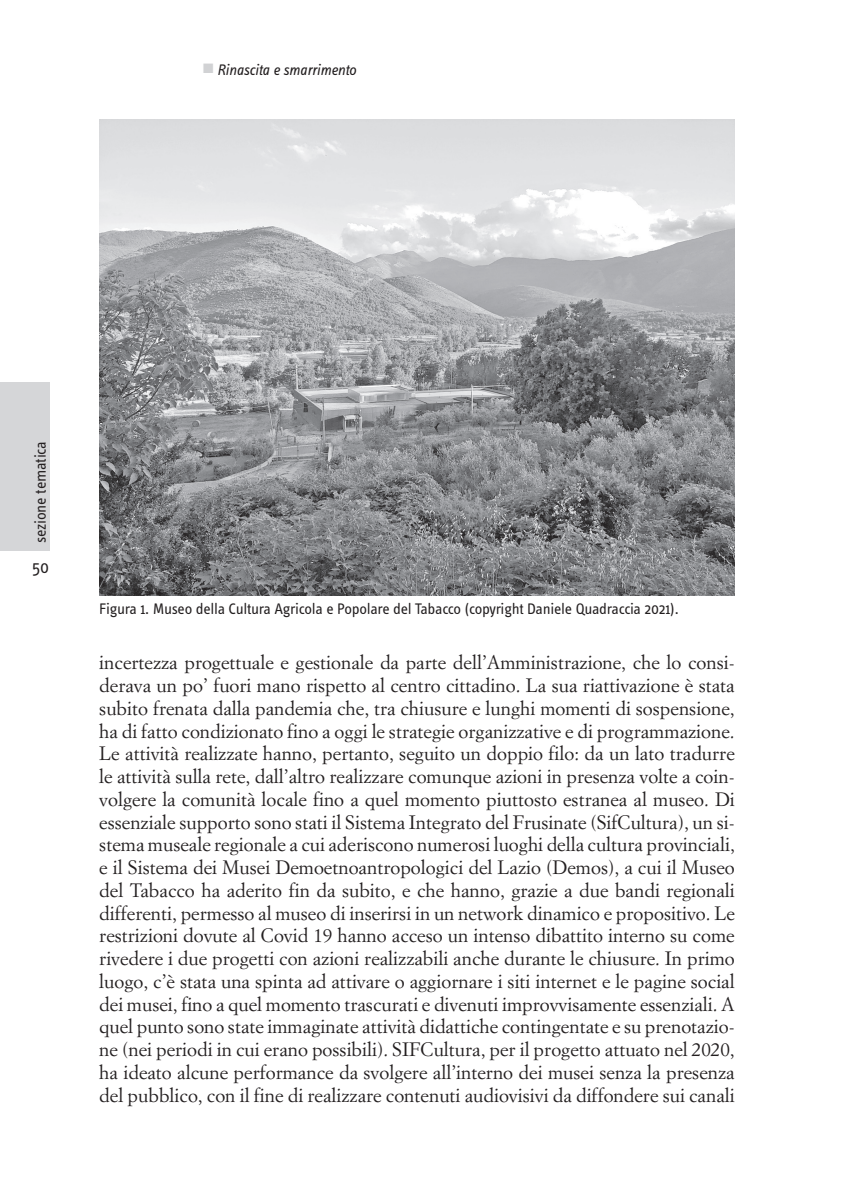
<style>
.page{position:relative;width:844px;height:1191px;background:#fff}
.page>*{position:absolute;margin:0;border:0;box-sizing:border-box;transform-origin:0 0}
.t1{font:19.07px/22.8px "Simoncini Garamond Std";color:#231f20;text-align:justify}
.t2{font:17.68px "Info Text";color:#231f20}
.t3{font:16.1px "Info Text";letter-spacing:-.01em;color:#231f20}
.t4{font:15.75px "Info Text";letter-spacing:-.02em;color:#231f20}
.t5{font:italic 15.75px "Info Text";letter-spacing:-.015em;color:#231f20}
.s1{color:#d1d2d4}
</style>
<div class="page">
<div style="left:0;top:382px;width:50px;height:169px;background:#d5d6d8"></div>
<img style="left:99px;top:119px;width:635px;height:476px">
<p class="t5" style="left:203px;top:61px;width:154px"><span class="s1">■</span> Rinascita e smarrimento</p>
<p class="t3" style="left:32px;top:543px;width:104px;rotate:-90deg">sezione tematica</p>
<p class="t2" style="left:32px;top:558px;width:19px">50</p>
<p class="t4" style="left:99px;top:600px;width:581px">Figura 1. Museo della Cultura Agricola e Popolare del Tabacco (copyright Daniele Quadraccia 2021).</p>
<p class="t1" style="left:99px;top:651px;width:637px">incertezza progettuale e gestionale da parte dell’Amministrazione, che lo consi&shy;derava un po’ fuori mano rispetto al centro cittadino. La sua riattivazione è stata subito frenata dalla pandemia che, tra chiusure e lunghi momenti di sospensione, ha di fatto condizionato fino a oggi le strategie organizzative e di programmazione.<br>Le attività realizzate hanno, pertanto, seguito un doppio filo: da un lato tradurre le attività sulla rete, dall’altro realizzare comunque azioni in presenza volte a coin&shy;volgere la comunità locale fino a quel momento piuttosto estranea al museo. Di essenziale supporto sono stati il Sistema Integrato del Frusinate (SifCultura), un si&shy;stema museale regionale a cui aderiscono numerosi luoghi della cultura provinciali, e il Sistema dei Musei Demoetnoantropologici del Lazio (Demos), a cui il Museo del Tabacco ha aderito fin da subito, e che hanno, grazie a due bandi regionali differenti, permesso al museo di inserirsi in un network dinamico e propositivo. Le restrizioni dovute al Covid 19 hanno acceso un intenso dibattito interno su come rivedere i due progetti con azioni realizzabili anche durante le chiusure. In primo luogo, c’è stata una spinta ad attivare o aggiornare i siti internet e le pagine social dei musei, fino a quel momento trascurati e divenuti improvvisamente essenziali. A quel punto sono state immaginate attività didattiche contingentate e su prenotazio&shy;ne (nei periodi in cui erano possibili). SIFCultura, per il progetto attuato nel 2020, ha ideato alcune performance da svolgere all’interno dei musei senza la presenza del pubblico, con il fine di realizzare contenuti audiovisivi da diffondere sui canali</p>
</div>
